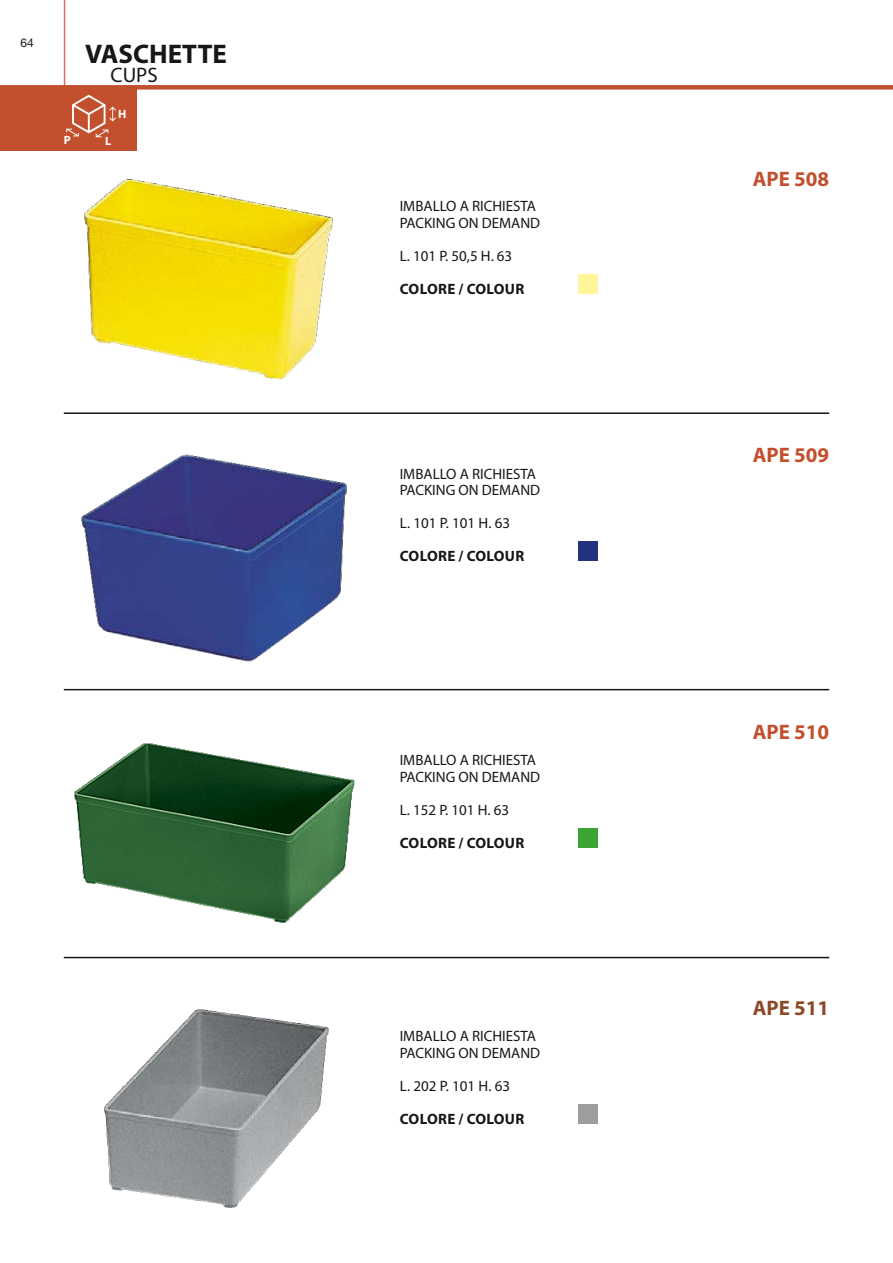
<style>
.page{position:relative;width:893px;height:1263px;background:#fff}
.page>*{position:absolute;margin:0;border:0;box-sizing:border-box;transform-origin:0 0}
.t1{font:700 27px "Myriad Pro";color:#171715}
.t2{font:700 21px "Myriad Pro";color:#c2502e}
.t3{font:700 21px "Myriad Pro";color:#8c4927}
.t4{font:21px "Myriad Pro";color:#171715}
.t5{font:15px/16.5px "Myriad Pro";color:#171715}
.t6{font:700 15px "Myriad Pro";letter-spacing:.02em;color:#171715}
.t7{font:700 12px "Myriad Pro";color:#fff}
.t8{font:12px "Helvetica Neue LT Std";color:#171715}
</style>
<div class="page">
<hr style="left:64px;top:0;width:1px;height:85px;background:#dc6a60">
<div style="left:0;top:85px;width:893px;height:5px;background:#c2502e"></div>
<div style="left:578px;top:541px;width:20px;height:20px;background:#243282"></div>
<div style="left:578px;top:1104px;width:20px;height:20px;background:#9d9d9c"></div>
<div style="left:578px;top:828px;width:20px;height:19px;background:#3ca432"></div>
<div style="left:578px;top:274px;width:20px;height:20px;background:#fff59b"></div>
<hr style="left:64px;top:412px;width:765px;height:2px;background:#171715">
<hr style="left:64px;top:689px;width:765px;height:1px;background:#171715">
<hr style="left:64px;top:957px;width:765px;height:1px;background:#171715">
<div style="left:0;top:87px;width:136px;height:64px;background:#c2502e"></div>
<svg style="left:66px;top:95px;width:50px;height:42px"></svg>
<img style="left:84px;top:179px;width:249px;height:201px">
<img style="left:81px;top:454px;width:266px;height:208px">
<img style="left:73px;top:743px;width:282px;height:180px">
<img style="left:104px;top:1009px;width:225px;height:199px">
<p class="t8" style="left:21px;top:35px;width:15px">64</p>
<h1 class="t1" style="left:85px;top:39px;width:143px">VASCHETTE</h1>
<h2 class="t4" style="left:111px;top:64px;width:49px">CUPS</h2>
<p class="t7" style="left:64px;top:133px;width:8px">P</p>
<p class="t7" style="left:105px;top:134px;width:8px">L</p>
<p class="t7" style="left:118px;top:108px;width:10px">H</p>
<p class="t5" style="left:400px;top:198px;width:142px">IMBALLO A RICHIESTA<br>PACKING ON DEMAND</p>
<p class="t5" style="left:400px;top:248px;width:114px">L. 101 P. 50,5 H. 63</p>
<p class="t6" style="left:400px;top:280px;width:126px">COLORE / COLOUR</p>
<p class="t5" style="left:400px;top:466px;width:142px">IMBALLO A RICHIESTA<br>PACKING ON DEMAND</p>
<p class="t5" style="left:400px;top:515px;width:112px">L. 101 P. 101 H. 63</p>
<p class="t6" style="left:400px;top:548px;width:126px">COLORE / COLOUR</p>
<p class="t5" style="left:400px;top:752px;width:142px">IMBALLO A RICHIESTA<br>PACKING ON DEMAND</p>
<p class="t5" style="left:400px;top:801px;width:111px">L. 152 P. 101 H. 63</p>
<p class="t6" style="left:400px;top:834px;width:126px">COLORE / COLOUR</p>
<p class="t5" style="left:400px;top:1028px;width:142px">IMBALLO A RICHIESTA<br>PACKING ON DEMAND</p>
<p class="t5" style="left:400px;top:1078px;width:112px">L. 202 P. 101 H. 63</p>
<p class="t6" style="left:400px;top:1110px;width:126px">COLORE / COLOUR</p>
<h2 class="t2" style="left:753px;top:167px;width:78px">APE 508</h2>
<h2 class="t2" style="left:753px;top:443px;width:78px">APE 509</h2>
<h2 class="t2" style="left:753px;top:720px;width:78px">APE 510</h2>
<h2 class="t3" style="left:753px;top:996px;width:78px">APE 511</h2>
</div>
